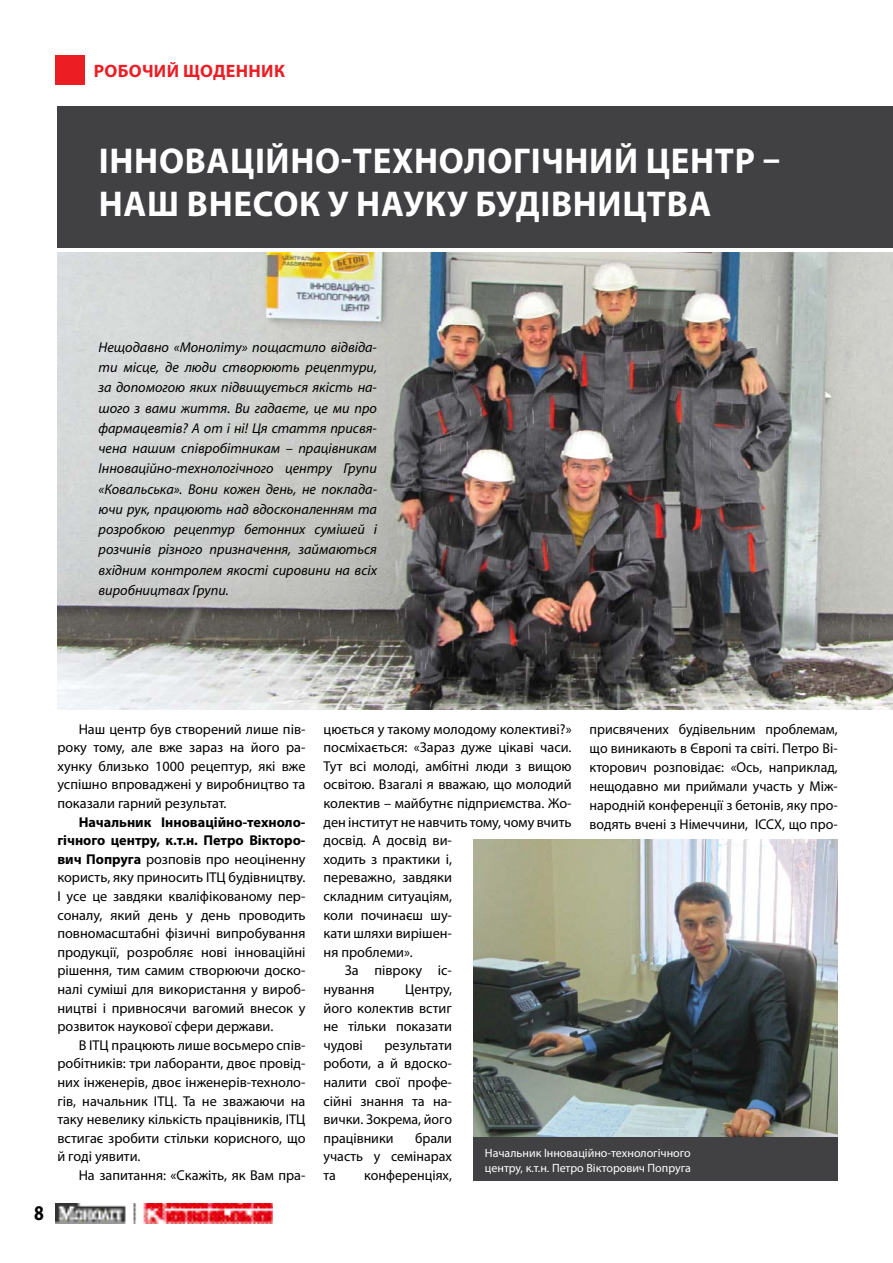
<style>
.page{position:relative;width:893px;height:1263px;background:#fff}
.page>*{position:absolute;margin:0;border:0;box-sizing:border-box;transform-origin:0 0}
.t1{font:700 36px "Myriad Pro";letter-spacing:.085em;color:#fff}
.t2{font:700 21px "Myriad Pro";color:#000;scale:.84 1}
.t3{font:700 18px "Myriad Pro";letter-spacing:.02em;color:#ed1d24}
.t4{font:14.25px/18.6px "Myriad Pro";color:#000;text-align:justify}
.t5{font:italic 14.25px/20.2px "Myriad Pro";color:#000;text-align:justify}
.t6{font:12px/14.4px "Myriad Pro";color:#fff}
.s1{font-weight:700}
</style>
<div class="page">
<div style="left:55px;top:55px;width:30px;height:30px;background:#ed1d24"></div>
<div style="left:57px;top:106px;width:836px;height:141px;background:#414042"></div>
<img style="left:55px;top:1204px;width:217px;height:19px">
<img style="left:57px;top:252px;width:836px;height:458px">
<div style="left:473px;top:839px;width:365px;height:341px;background:#414042"></div>
<img style="left:473px;top:839px;width:365px;height:297px">
<p class="t3" style="left:94px;top:59px;width:193px">РОБОЧИЙ ЩОДЕННИК</p>
<h1 class="t1" style="left:99px;top:138px;width:35px">Іннов</h1>
<h1 class="t1" style="left:206px;top:138px;width:70px">аційно</h1>
<h1 class="t1" style="left:341px;top:138px;width:212px">-технологічний</h1>
<h1 class="t1" style="left:646px;top:138px;width:136px">центр –</h1>
<h1 class="t1" style="left:99px;top:181px;width:110px">наш вне</h1>
<h1 class="t1" style="left:253px;top:181px;width:285px">сок у науку будівни</h1>
<h1 class="t1" style="left:622px;top:181px;width:90px">цтва</h1>
<p class="t5" style="left:99px;top:337px;width:280px">Нещодавно «Моноліту» пощастило відвіда&shy;ти місце, де люди створюють рецептури, за допомогою яких підвищується якість на&shy;шого з вами життя. Ви гадаєте, це ми про фармацевтів? А от і ні! Ця стаття присвя&shy;чена нашим співробітникам – працівникам Інноваційно-технологічного центру Групи «Ковальська». Вони кожен день, не поклада&shy;ючи рук, працюють над вдосконаленням та розробкою рецептур бетонних сумішей і розчинів різного призначення, займаються вхідним контролем якості сировини на всіх виробництвах Групи.</p>
<h2 class="t2" style="left:34px;top:1200px;width:13px">8</h2>
<p class="t4" style="left:57px;top:719px;width:250px;text-indent:21px">Наш центр був створений лише пів&shy;року тому, але вже зараз на його ра&shy;хунку близько 1000 рецептур, які вже успішно впроваджені у виробництво та показали гарний результат.</p>
<p class="t4" style="left:57px;top:812px;width:250px;text-indent:21px"><span class="s1">Начальник Інноваційно-техноло&shy;гічного центру, к.т.н. Петро Вікторо&shy;вич Попруга</span> розповів про неоціненну користь, яку приносить ІТЦ будівництву.<br>І усе це завдяки кваліфікованому пер&shy;соналу, який день у день проводить повномасштабні фізичні випробування продукції, розробляє нові інноваційні рішення, тим самим створюючи доско&shy;налі суміші для використання у вироб&shy;ництві і привносячи вагомий внесок у розвиток наукової сфери держави.</p>
<p class="t4" style="left:57px;top:1035px;width:250px;text-indent:21px">В ІТЦ працюють лише восьмеро спів&shy;робітників: три лаборанти, двоє провід&shy;них інженерів, двоє інженерів-техноло&shy;гів, начальник ІТЦ. Та не зважаючи на таку невелику кількість працівників, ІТЦ встигає зробити стільки корисного, що й годі уявити.</p>
<p class="t4" style="left:79px;top:1166px;width:228px">На запитання: «Скажіть, як Вам пра-</p>
<p class="t4" style="left:590px;top:719px;width:250px;line-height:19px">присвячених будівельним проблемам, що виникають в Європі та світі. Петро Ві&shy;кторович розповідає: «Ось, наприклад, нещодавно ми приймали участь у Між&shy;народній конференції з бетонів, яку про&shy;водять вчені з Німеччини, ICCX, що про-</p>
<p class="t4" style="left:323px;top:719px;width:250px">цюється у такому молодому колективі?»</p>
<p class="t4" style="left:323px;top:738px;width:250px">посміхається: «Зараз дуже цікаві часи.</p>
<p class="t4" style="left:323px;top:756px;width:250px">Тут всі молоді, амбітні люди з вищою</p>
<p class="t4" style="left:323px;top:775px;width:250px">освітою. Взагалі я вважаю, що молодий</p>
<p class="t4" style="left:323px;top:794px;width:250px">колектив – майбутнє підприємства. Жо-</p>
<p class="t4" style="left:323px;top:812px;width:250px">ден інститут не навчить тому, чому вчить</p>
<p class="t4" style="left:323px;top:831px;width:130px">досвід. А досвід ви-</p>
<p class="t4" style="left:323px;top:849px;width:130px">ходить з практики і,</p>
<p class="t4" style="left:323px;top:868px;width:130px">переважно, завдяки</p>
<p class="t4" style="left:323px;top:887px;width:130px">складним ситуаціям,</p>
<p class="t4" style="left:323px;top:905px;width:130px">коли починаєш шу-</p>
<p class="t4" style="left:323px;top:924px;width:130px">кати шляхи вирішен-</p>
<p class="t4" style="left:323px;top:942px;width:91px">ня проблеми».</p>
<p class="t4" style="left:345px;top:961px;width:109px">За півроку іс-</p>
<p class="t4" style="left:323px;top:979px;width:53px">нування</p>
<p class="t4" style="left:323px;top:979px;width:130px;text-indent:82px">Центру, його колектив встиг не тільки показати чудові</p>
<p class="t4" style="left:323px;top:1035px;width:130px;text-indent:61px">результати роботи, а й вдоско&shy;налити свої профе&shy;сійні знання та на&shy;вички. Зокрема, його працівники</p>
<p class="t4" style="left:323px;top:1128px;width:130px;text-indent:92px">брали участь у семінарах та</p>
<p class="t6" style="left:485px;top:1146px;width:208px">Начальник Інноваційно-технологічного центру, к.т.н. Петро Вікторович Попруга</p>
<p class="t4" style="left:364px;top:1166px;width:89px">конференціях,</p>
</div>
